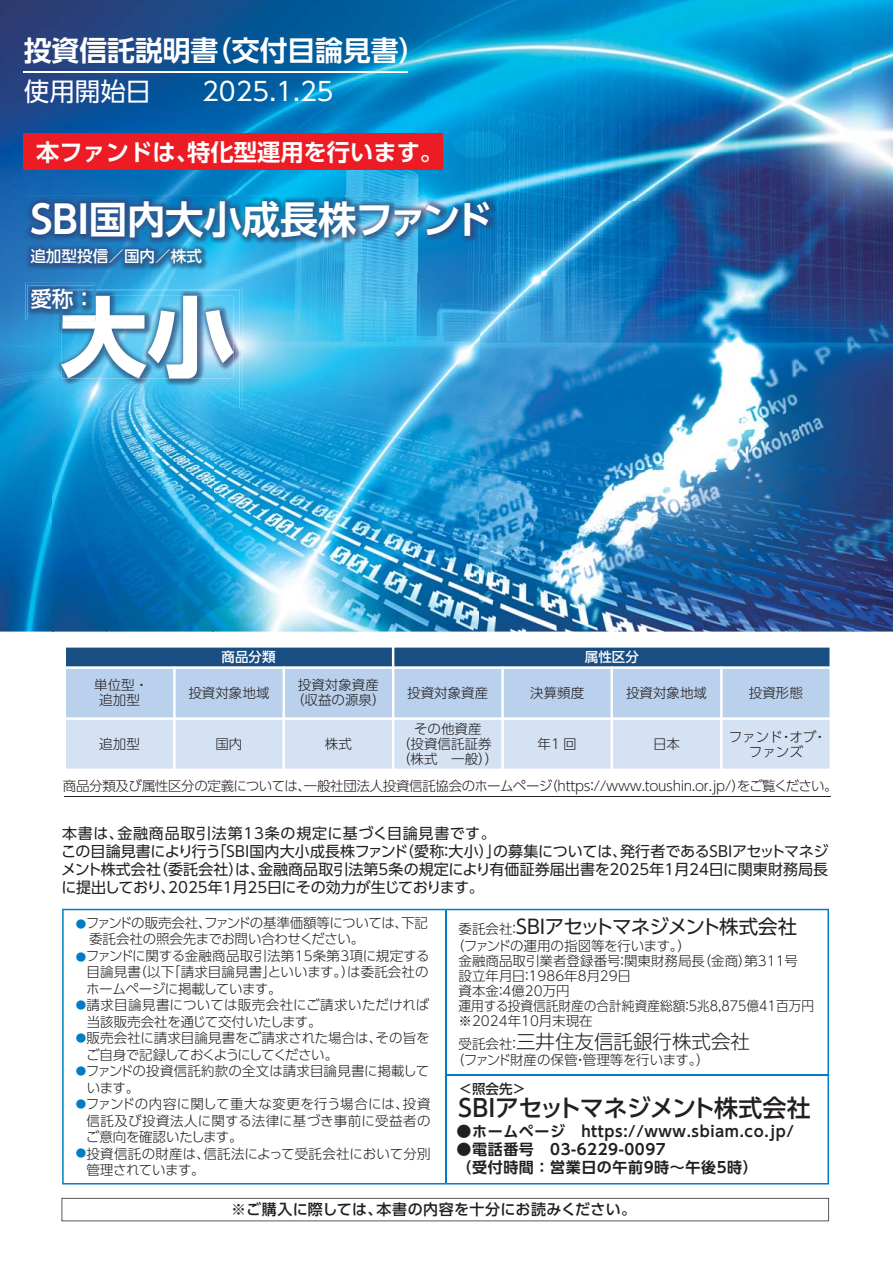
<style>
.page{position:relative;width:893px;height:1263px;background:#fff}
.page>*{position:absolute;margin:0;border:0;box-sizing:border-box;transform-origin:0 0}
.t1{font:87.15px "UD Shin Go Pro Bold 90 pv RKSJ H";color:#fff}
.t2{font:38.4px "UD Shin Go Pro De Bold 90 pv RKSJ H";letter-spacing:-.035em;color:#fff}
.t3{font:27.75px "UD Shin Go Pro De Bold 90 pv RKSJ H";color:#fff}
.t4{font:25.5px "UD Shin Go Pro Regular 90 pv RKSJ H";color:#fff}
.t5{font:24px "UD Shin Go Pro Medium 90 pv RKSJ H";letter-spacing:-.03em;color:#231f20}
.t6{font:23.25px "UD Shin Go Pro De Bold 90 pv RKSJ H";color:#fff}
.t7{font:21.6px "UD Shin Go Pro Medium 90 pv RKSJ H";color:#fff}
.t8{font:19.5px "UD Shin Go Pro Regular 90 pv RKSJ H";letter-spacing:-.045em;color:#231f20}
.t9{font:19.5px "UD Shin Go Pro Light 90 pv RKSJ H";color:#231f20}
.t10{font:15.6px "UD Shin Go Pro Medium 90 pv RKSJ H";color:#fff}
.t11{font:15px/18px "UD Shin Go Pro Regular 90 pv RKSJ H";letter-spacing:.005em;color:#231f20}
.t12{font:15px/18px "UD Shin Go Pro De Bold 90 pv RKSJ H";letter-spacing:.04em;color:#231f20}
.t13{font:15px "UD Shin Go Pro Medium 90 pv RKSJ H";letter-spacing:.02em;color:#231f20}
.t14{font:13.5px/15px "UD Shin Go Pro Light 90 pv RKSJ H";color:#231f20}
.t15{font:13.5px/16.5px "UD Shin Go Pro Light 90 pv RKSJ H";letter-spacing:-.025em;color:#231f20}
.t16{font:13.5px/16.5px "UD Shin Go Pro Light 90 pv RKSJ H";letter-spacing:-.02em;color:#231f20}
.t17{font:13.5px "UD Shin Go Pro Medium 90 pv RKSJ H";color:#fff}
.t18{font:13.5px "UD Shin Go Pro Medium 90 pv RKSJ H";color:#231f20}
.s1{font-size:10.5px;color:#007dc5}
.s2{font-family:"UD Shin Go Pro Light 90 pv RKSJ H";font-size:13.5px}
.s3{font-size:13.5px}
</style>
<div class="page">
<img style="left:0;top:0;width:852px;height:202px">
<img style="left:852px;top:0;width:40px;height:632px">
<img style="left:0;top:202px;width:53px;height:430px">
<img style="left:480px;top:202px;width:373px;height:430px">
<img style="left:53px;top:273px;width:427px;height:36px">
<img style="left:53px;top:321px;width:53px;height:311px">
<img style="left:213px;top:309px;width:267px;height:323px">
<img style="left:106px;top:409px;width:107px;height:223px">
<img style="left:25px;top:195px;width:473px;height:77px">
<img style="left:27px;top:198px;width:468px;height:75px">
<img style="left:56px;top:290px;width:186px;height:118px">
<img style="left:57px;top:291px;width:183px;height:118px">
<img style="left:61px;top:296px;width:173px;height:82px">
<img style="left:25px;top:283px;width:69px;height:37px">
<svg style="left:27px;top:320px;width:34px;height:1px"></svg>
<img style="left:94px;top:296px;width:1px;height:15px">
<img style="left:61px;top:311px;width:34px;height:10px">
<img style="left:27px;top:285px;width:67px;height:35px">
<img style="left:56px;top:290px;width:38px;height:30px">
<img style="left:57px;top:291px;width:37px;height:29px">
<img style="left:61px;top:296px;width:33px;height:15px">
<img style="left:61px;top:311px;width:33px;height:9px">
<hr style="left:23px;top:72px;width:384px;height:1px;background:#fff">
<svg style="left:62px;top:1198px;width:767px;height:23px"></svg>
<svg style="left:62px;top:909px;width:384px;height:276px"></svg>
<hr style="left:445px;top:910px;width:1px;height:165px;background:#007dc5">
<hr style="left:445px;top:1075px;width:384px;height:1px;background:#007dc5">
<hr style="left:445px;top:1076px;width:1px;height:107px;background:#007dc5">
<svg style="left:446px;top:909px;width:383px;height:276px"></svg>
<svg style="left:66px;top:647px;width:764px;height:122px;background:#b0c6e0"></svg>
<hr style="left:64px;top:796px;width:766px;height:1px;background:#231f20">
<div style="left:24px;top:134px;width:419px;height:36px;background:#ed1c24"></div>
<h3 class="t3" style="left:24px;top:41px;width:404px">投資信託説明書（交付目論見書）</h3>
<h3 class="t4" style="left:24px;top:82px;width:311px">使用開始日　　2025.1.25</h3>
<h3 class="t6" style="left:36px;top:144px;width:408px">本ファンドは、特化型運用を行います。</h3>
<h2 class="t2" style="left:22px;top:205px;width:471px">ＳＢＩ国内大小成長株ファンド</h2>
<p class="t10" style="left:30px;top:250px;width:173px">追加型投信／国内／株式</p>
<h1 class="t1" style="left:60px;top:305px;width:176px">大小</h1>
<h3 class="t7" style="left:30px;top:291px;width:66px">愛称：</h3>
<p class="t17" style="left:221px;top:652px;width:56px">商品分類</p>
<p class="t17" style="left:585px;top:652px;width:56px">属性区分</p>
<p class="t14" style="left:86px;top:680px;width:69px;text-align:center">単位型・　追加型　</p>
<p class="t14" style="left:188px;top:687px;width:83px">投資対象地域</p>
<p class="t14" style="left:291px;top:680px;width:96px;text-align:center">投資対象資産（収益の源泉）</p>
<p class="t14" style="left:407px;top:687px;width:83px">投資対象資産</p>
<p class="t14" style="left:530px;top:687px;width:56px">決算頻度</p>
<p class="t14" style="left:749px;top:687px;width:56px">投資形態</p>
<p class="t14" style="left:99px;top:739px;width:42px">追加型</p>
<p class="t14" style="left:215px;top:739px;width:29px">国内</p>
<p class="t14" style="left:325px;top:739px;width:29px">株式</p>
<p class="t14" style="left:626px;top:687px;width:83px">投資対象地域</p>
<p class="t14" style="left:653px;top:739px;width:28px">日本</p>
<p class="t14" style="left:397px;top:724px;width:103px;text-align:center">その他資産<br>（投資信託証券（株式　一般））</p>
<p class="t14" style="left:537px;top:739px;width:41px">年1 回</p>
<p class="t14" style="left:728px;top:731px;width:99px;text-align:center">ファンド・オブ・ファンズ</p>
<p class="t15" style="left:63px;top:780px;width:776px">商品分類及び属性区分の定義については、一般社団法人投資信託協会のホームページ（https://www.toushin.or.jp/）をご覧ください。</p>
<p class="t11" style="left:61px;top:826px;width:768px">本書は、金融商品取引法第13条の規定に基づく目論見書です。<br>この目論見書により行う「ＳＢＩ国内大小成長株ファンド（愛称：大小）」の募集については、発行者であるSBIアセットマネジメント株式会社（委託会社）は、金融商品取引法第5条の規定により有価証券届出書を2025年1月24日に関東財務局長に提出しており、2025年1月25日にその効力が生じております。</p>
<p class="t15" style="left:76px;top:916px;width:353px"><span class="s1">●</span>ファンドの販売会社、ファンドの基準価額等については、下記　委託会社の照会先までお問い合わせください。</p>
<p class="t14" style="left:86px;top:949px;width:345px;line-height:16.5px;text-align:justify;text-indent:-10px"><span class="s1">●</span>ファンドに関する金融商品取引法第15条第3項に規定する目論見書（以下「請求目論見書」といいます。）は委託会社のホームページに掲載しています。</p>
<p class="t14" style="left:87px;top:999px;width:344px;line-height:16.5px;text-indent:-11px"><span class="s1">●</span>請求目論見書については販売会社にご請求いただければ当該販売会社を通じて交付いたします。</p>
<p class="t16" style="left:86px;top:1032px;width:345px;text-indent:-10px"><span class="s1">●</span>販売会社に請求目論見書をご請求された場合は、その旨をご自身で記録しておくようにしてください。</p>
<p class="t14" style="left:87px;top:1065px;width:344px;line-height:16.5px;text-indent:-11px"><span class="s1">●</span>ファンドの投資信託約款の全文は請求目論見書に掲載しています。</p>
<p class="t14" style="left:86px;top:1098px;width:346px;line-height:16.5px;text-align:justify;text-indent:-10px"><span class="s1">●</span>ファンドの内容に関して重大な変更を行う場合には、投資信託及び投資法人に関する法律に基づき事前に受益者のご意向を確認いたします。</p>
<p class="t14" style="left:86px;top:1147px;width:346px;line-height:16.5px;text-indent:-10px"><span class="s1">●</span>投資信託の財産は、信託法によって受託会社において分別管理されています。</p>
<p class="t13" style="left:231px;top:1204px;width:406px">※ご購入に際しては、本書の内容を十分にお読みください。</p>
<h3 class="t8" style="left:458px;top:919px;width:340px"><span class="s2">委託会社：</span>SBIアセットマネジメント株式会社</h3>
<p class="t14" style="left:458px;top:940px;width:357px;text-indent:-7px">（ファンドの運用の指図等を行います。）<br>金融商品取引業者登録番号：関東財務局長（金商）第311号設立年月日：1986年8月29日<br>資本金：4億20万円<br>運用する投資信託財産の合計純資産総額：5兆8,875億41百万円※2024年10月末現在</p>
<h3 class="t9" style="left:458px;top:1034px;width:293px"><span class="s3">受託会社：</span>三井住友信託銀行株式会社</h3>
<p class="t15" style="left:451px;top:1054px;width:260px">（ファンド財産の保管・管理等を行います。）</p>
<p class="t18" style="left:458px;top:1084px;width:69px">＜照会先＞</p>
<p class="t12" style="left:456px;top:1124px;width:339px">●ホームページ　https://www.sbiam.co.jp/</p>
<p class="t12" style="left:456px;top:1142px;width:303px">●電話番号　03-6229-0097<br>（受付時間：営業日の午前9時～午後5時）</p>
<h3 class="t5" style="left:458px;top:1099px;width:354px">SBIアセットマネジメント株式会社</h3>
</div>
